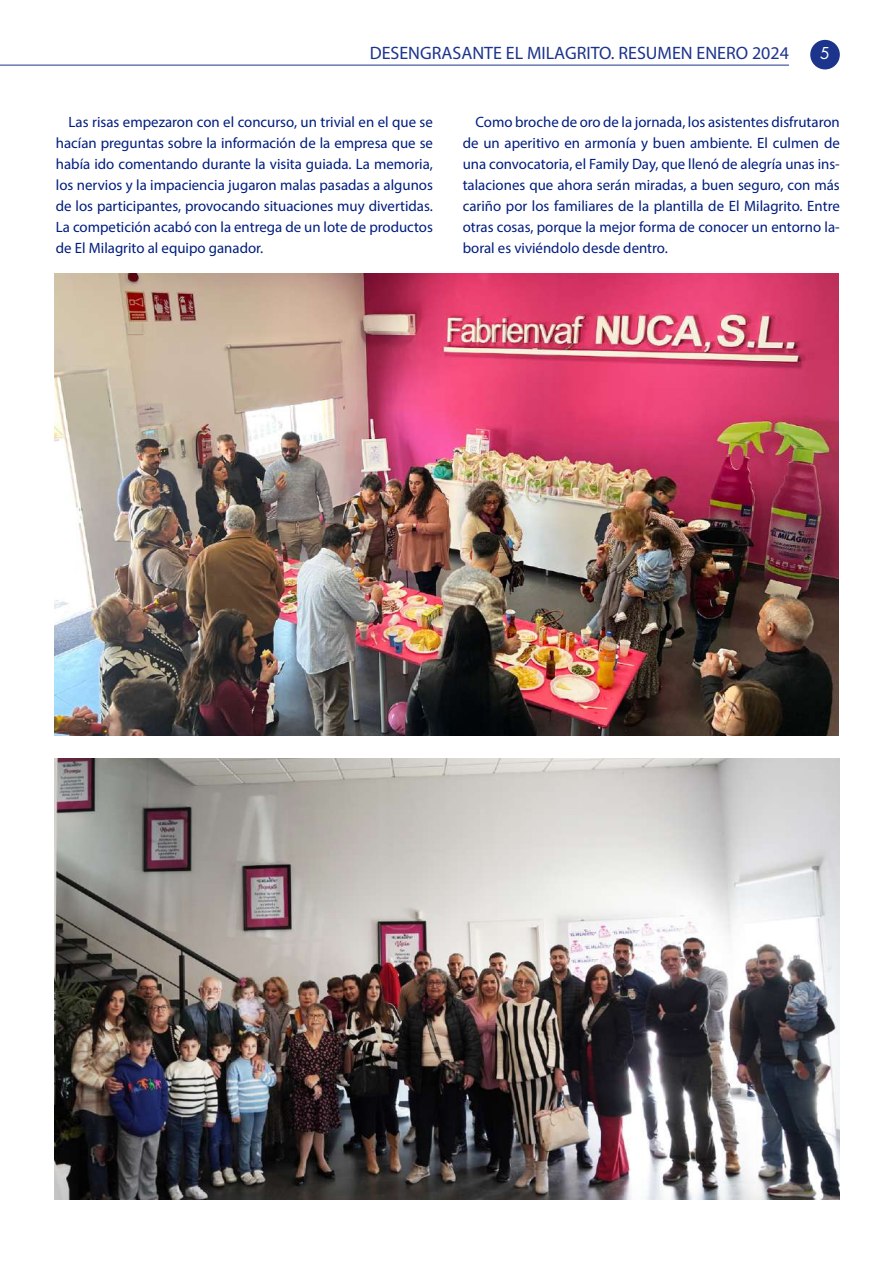
<style>
.page{position:relative;width:893px;height:1263px;background:#fff}
.page>*{position:absolute;margin:0;border:0;box-sizing:border-box;transform-origin:0 0}
.t1{font:18px "Myriad Pro";color:#1c348c}
.t2{font:18px "Futura PT";color:#fff}
.t3{font:15px/21px "Myriad Pro";color:#001d7e;text-align:justify}
</style>
<div class="page">
<div style="left:810px;top:40px;width:30px;height:29px;background:#1c348c;border-radius:50%"></div>
<hr style="left:0;top:65px;width:789px;height:1px;background:#1c348c">
<img style="left:54px;top:758px;width:786px;height:441px">
<img style="left:54px;top:274px;width:785px;height:462px">
<p class="t1" style="left:370px;top:42px;width:421px">DESENGRASANTE EL MILAGRITO. RESUMEN ENERO 2024</p>
<p class="t2" style="left:820px;top:42px;width:12px">5</p>
<p class="t3" style="left:56px;top:111px;width:379px;text-indent:13px">Las risas empezaron con el concurso, un trivial en el que se hacían preguntas sobre la información de la empresa que se había ido comentando durante la visita guiada. La memoria, los nervios y la impaciencia jugaron malas pasadas a algunos de los participantes, provocando situaciones muy divertidas.<br>La competición acabó con la entrega de un lote de productos de El Milagrito al equipo ganador.</p>
<p class="t3" style="left:463px;top:111px;width:379px;text-indent:13px">Como broche de oro de la jornada, los asistentes disfrutaron de un aperitivo en armonía y buen ambiente. El culmen de una convocatoria, el Family Day, que llenó de alegría unas ins&shy;talaciones que ahora serán miradas, a buen seguro, con más cariño por los familiares de la plantilla de El Milagrito. Entre otras cosas, porque la mejor forma de conocer un entorno la&shy;boral es viviéndolo desde dentro.</p>
</div>
